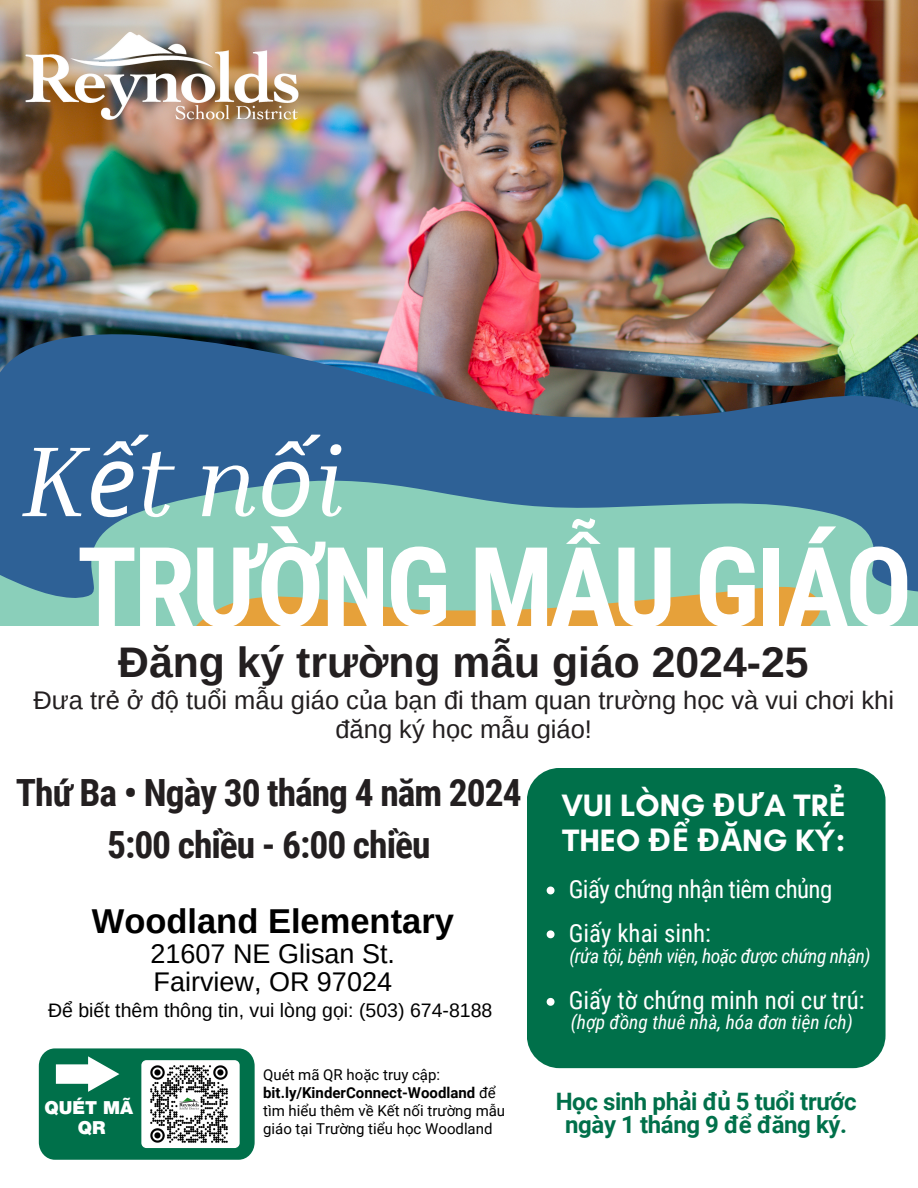
<style>
.page{position:relative;width:918px;height:1188px;background:#fff}
.page>*{position:absolute;margin:0;border:0;box-sizing:border-box;transform-origin:0 0}
.t1{font:700 111px "Roboto Condensed";letter-spacing:-.03em;color:#fff}
.t2{font:italic 100.35px "Inria Serif";color:#fff}
.t3{font:700 42.75px "Arimo";color:#231f20}
.t4{font:700 37.5px/51.8px "Roboto Condensed";letter-spacing:-.025em;color:#231f20;text-align:center}
.t5{font:700 34.5px "Arimo";color:#000}
.t6{font:700 31.5px/34.8px "Glacial Indifference";color:#fff}
.t7{font:27px/28.2px "Arimo";color:#000}
.t8{font:25.5px/28.2px "Arimo";color:#231f20;text-align:center}
.t9{font:24.9px "Roboto Condensed";color:#fff}
.t10{font:24.9px "Roboto Condensed";letter-spacing:-.025em;color:#fff}
.t11{font:700 24px/23.7px "Roboto";letter-spacing:-.015em;color:#00704a;text-align:center}
.t12{font:19.5px "Arimo";color:#000}
.t13{font:italic 19.5px "Roboto Condensed";letter-spacing:-.025em;color:#fff}
.t14{font:italic 19.5px "Roboto Condensed";color:#fff}
.t15{font:900 18px "Helvetica Neue LT Std";color:#fff}
.t16{font:15px/18px "Roboto";color:#000}
.s1{font-family:"Noto Sans"}
.s2{font-weight:700}
</style>
<div class="page">
<img style="left:0;top:0;width:918px;height:265px">
<img style="left:0;top:265px;width:918px;height:160px">
<svg style="left:0;top:425px;width:918px;height:113px;background:#477fa0"></svg>
<svg style="left:0;top:538px;width:918px;height:88px;background:#92bc9f"></svg>
<img style="left:22px;top:22px;width:282px;height:109px">
<div style="left:527px;top:768px;width:359px;height:300px;background:#00704a;border-radius:33px"></div>
<svg style="left:547px;top:887px;width:8px;height:7px"></svg>
<svg style="left:547px;top:930px;width:8px;height:8px"></svg>
<svg style="left:547px;top:998px;width:8px;height:8px"></svg>
<svg style="left:39px;top:1048px;width:215px;height:112px"></svg>
<h3 class="t2" style="left:22px;top:418px;width:324px">K<span class="s1">ế</span>t n<span class="s1">ố</span>i</h3>
<p class="t1" style="left:77px;top:524px;width:837px">TRƯỜNG MẪU GIÁO</p>
<h4 class="t3" style="left:118px;top:638px;width:692px">Đăng ký trường mẫu giáo 2024-25</h4>
<p class="t8" style="left:33px;top:686px;width:862px">Đưa trẻ ở độ tuổi mẫu giáo của bạn đi tham quan trường học và vui chơi khi đăng ký học mẫu giáo!</p>
<h2 class="t4" style="left:16px;top:767px;width:507px">Thứ Ba • Ngày 30 tháng 4 năm 2024<br>5:00 chiều - 6:00 chiều</h2>
<h1 class="t5" style="left:92px;top:902px;width:364px">Woodland Elementary</h1>
<h1 class="t7" style="left:151px;top:939px;width:246px">21607 NE Glisan St.<br>Fairview, OR 97024</h1>
<p class="t12" style="left:48px;top:999px;width:446px">Để biết thêm thông tin, vui lòng gọi: (503) 674-8188</p>
<p class="t15" style="left:44px;top:1102px;width:90px">QUÉT MÃ</p>
<h6 class="t15" style="left:78px;top:1121px;width:29px">QR</h6>
<p class="t16" style="left:263px;top:1066px;width:179px">Quét mã QR hoặc truy cập:</p>
<p class="t16" style="left:263px;top:1084px;width:244px"><span class="s2">bit.ly/KinderConnect-Woodland</span> để tìm hiểu thêm về Kết nối trường mẫu giáo tại Trường tiểu học Woodland</p>
<p class="t6" style="left:562px;top:788px;width:286px">VUI LÒNG <span class="s1">ĐƯ</span>A TR<span class="s1">Ẻ<br></span>THEO <span class="s1">ĐỂ ĐĂ</span>NG KÝ:</p>
<p class="t10" style="left:569px;top:875px;width:265px">Giấy chứng nhận tiêm chủng</p>
<p class="t9" style="left:569px;top:919px;width:144px">Giấy khai sinh:</p>
<p class="t13" style="left:569px;top:945px;width:303px">(rửa tội, bệnh viện, hoặc được chứng nhận)</p>
<p class="t9" style="left:569px;top:986px;width:297px">Giấy tờ chứng minh nơi cư trú:</p>
<h5 class="t14" style="left:571px;top:1011px;width:284px">(hợp đồng thuê nhà, hóa đơn tiện ích)</h5>
<p class="t11" style="left:556px;top:1090px;width:302px">Học sinh phải đủ 5 tuổi trước ngày 1 tháng 9 để đăng ký.</p>
</div>
